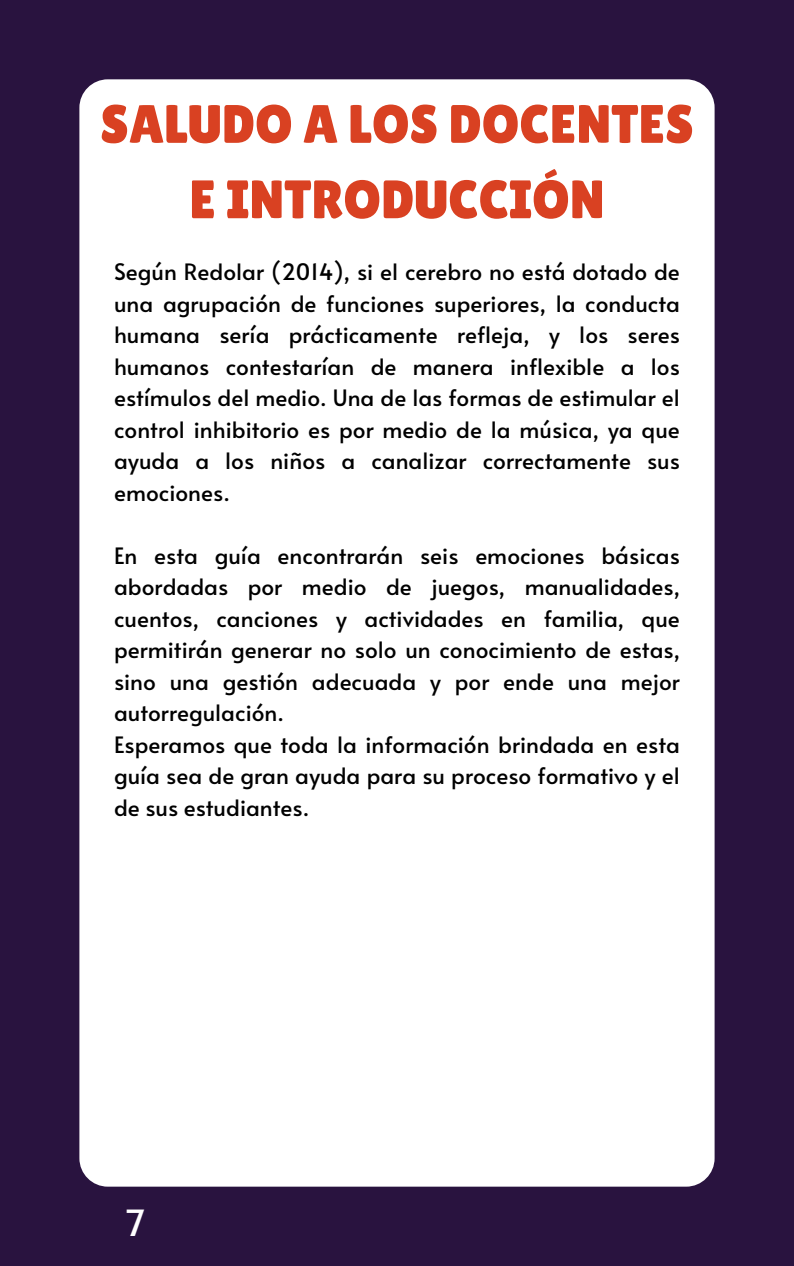
<style>
.page{position:relative;width:794px;height:1266px;background:#fff}
.page>*{position:absolute;margin:0;border:0;box-sizing:border-box;transform-origin:0 0}
.t1{font:54px/75.4px "Lilita One";color:#d94122;text-align:center}
.t2{font:36px "Alata";color:#fff}
.t3{font:22.5px/31.5px "Alata";color:#000;text-align:justify}
</style>
<div class="page">
<div style="left:0;top:0;width:793px;height:1266px;background:#29133f"></div>
<div style="left:79px;top:79px;width:635px;height:1107px;background:#fff;border-radius:28px"></div>
<p class="t1" style="left:100px;top:86px;width:595px">SALUDO A LOS DOCENTES<br>E INTRODUCCIÓN</p>
<p class="t3" style="left:114px;top:255px;width:567px">Según Redolar (2014), si el cerebro no está dotado de una agrupación de funciones superiores, la conducta humana sería prácticamente refleja, y los seres humanos contestarían de manera inflexible a los estímulos del medio. Una de las formas de estimular el control inhibitorio es por medio de la música, ya que ayuda a los niños a canalizar correctamente sus emociones.</p>
<p class="t3" style="left:114px;top:539px;width:567px">En esta guía encontrarán seis emociones básicas abordadas por medio de juegos, manualidades, cuentos, canciones y actividades en familia, que permitirán generar no solo un conocimiento de estas, sino una gestión adecuada y por ende una mejor autorregulación.</p>
<p class="t3" style="left:114px;top:728px;width:567px">Esperamos que toda la información brindada en esta guía sea de gran ayuda para su proceso formativo y el de sus estudiantes.</p>
<p class="t2" style="left:126px;top:1196px;width:21px">7</p>
</div>
